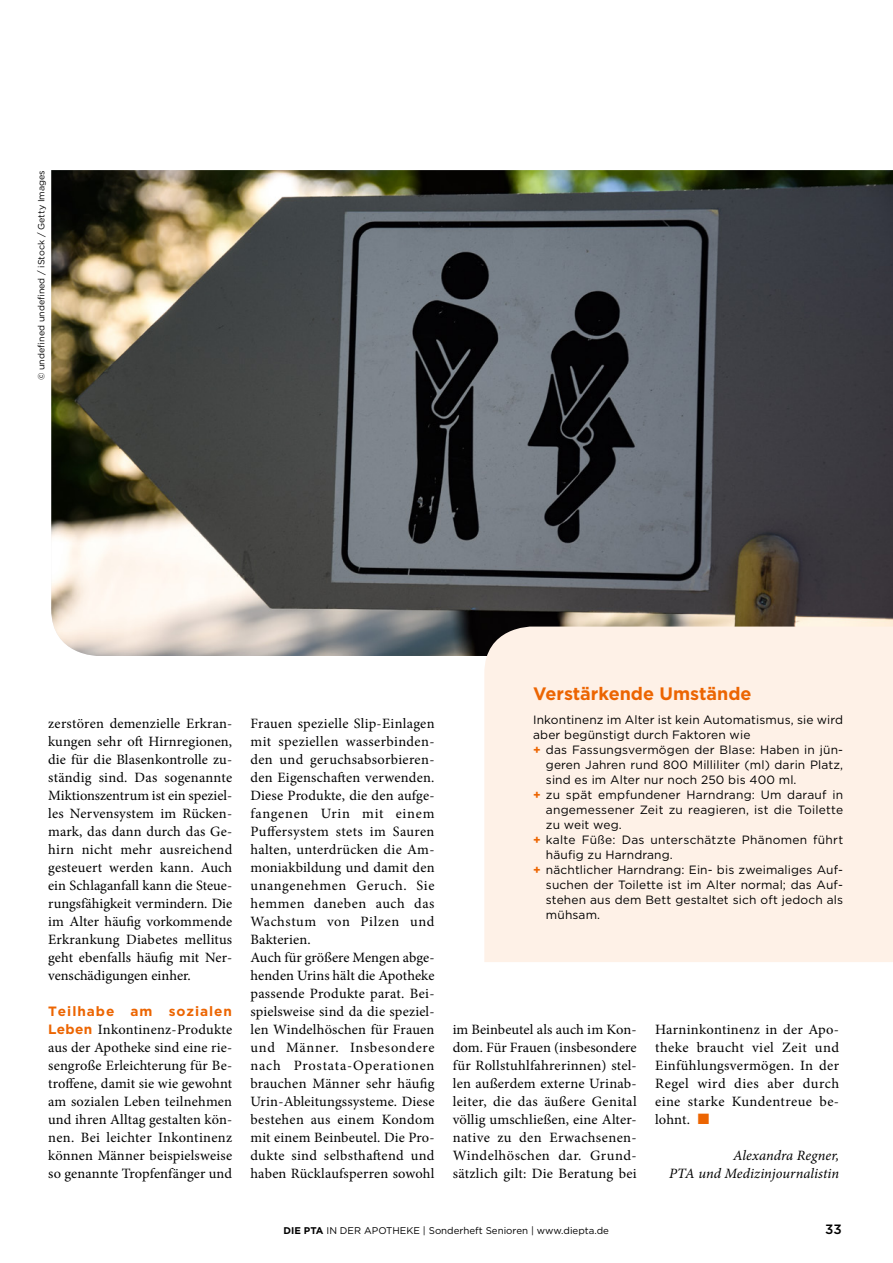
<style>
.page{position:relative;width:893px;height:1263px;background:#fff}
.page>*{position:absolute;margin:0;border:0;box-sizing:border-box;transform-origin:0 0}
.t1{font:700 18px "Gotham";color:#ec6502}
.t2{font:14.25px/18px "Minion Pro";letter-spacing:.015em;color:#000;text-align:justify}
.t3{font:italic 14.25px/18px "Minion Pro";color:#000;text-align:right}
.t4{font:700 13.5px "Gotham";letter-spacing:.07em;color:#ec6502}
.t5{font:500 13.5px "Gotham";color:#000}
.t6{font:12px "Gotham";letter-spacing:.01em;color:#000}
.t7{font:9.75px "Gotham";color:#000}
.t8{font:9px "Gotham";color:#000}
.s1{font-family:"Gotham";font-weight:700;font-size:13.5px;color:#ec6502}
.s2{font-weight:700;color:#ec6502}
.s3{color:#ec6502}
.s4{font-weight:700}
</style>
<div class="page">
<img style="left:51px;top:170px;width:842px;height:486px">
<div style="left:484px;top:626px;width:409px;height:336px;background:#fef1e7"></div>
<p class="t8" style="left:35px;top:380px;width:212px;rotate:-90deg">© undefined undefined / iStock / Getty Images</p>
<p class="t2" style="left:48px;top:715px;width:186px">zerstören demenzielle Erkran&shy;kungen sehr oft Hirnregionen, die für die Blasenkontrolle zu&shy;ständig sind. Das sogenannte Miktionszentrum ist ein speziel&shy;les Nervensystem im Rücken&shy;mark, das dann durch das Ge&shy;hirn nicht mehr ausreichend gesteuert werden kann. Auch ein Schlaganfall kann die Steue&shy;rungsfähigkeit vermindern. Die im Alter häufig vorkommende Erkrankung Diabetes mellitus geht ebenfalls häufig mit Ner&shy;venschädigungen einher.</p>
<p class="t4" style="left:48px;top:1002px;width:185px">Teilhabe am sozialen</p>
<p class="t2" style="left:48px;top:1021px;width:186px"><span class="s1">Leben</span> Inkontinenz-Produkte aus der Apotheke sind eine rie&shy;sengroße Erleichterung für Be&shy;troffene, damit sie wie gewohnt am sozialen Leben teilnehmen und ihren Alltag gestalten kön&shy;nen. Bei leichter Inkontinenz können Männer beispielsweise so genannte Tropfenfänger und</p>
<p class="t2" style="left:250px;top:715px;width:186px;text-align:left">Frauen spezielle Slip-Einlagen mit speziellen wasserbinden&shy;den und geruchsabsorbieren&shy;den Eigenschaften verwenden.<br>Diese Produkte, die den aufge&shy;fangenen Urin mit einem<br>Puffersystem stets im Sauren halten, unterdrücken die Am&shy;moniakbildung und damit den unangenehmen Geruch. Sie hemmen daneben auch das<br>Wachstum von Pilzen und<br>Bakterien.<br>Auch für größere Mengen abge&shy;henden Urins hält die Apotheke passende Produkte parat. Bei&shy;spielsweise sind da die speziel&shy;len Windelhöschen für Frauen und Männer. Insbesondere nach Prostata-Operationen brauchen Männer sehr häufig<br>Urin-Ableitungssysteme. Diese bestehen aus einem Kondom mit einem Beinbeutel. Die Pro&shy;dukte sind selbsthaftend und haben Rücklaufsperren sowohl</p>
<p class="t1" style="left:533px;top:682px;width:220px">Verstärkende Umstände</p>
<p class="t6" style="left:533px;top:712px;width:311px">Inkontinenz im Alter ist kein Automatismus, sie wird</p>
<p class="t6" style="left:533px;top:727px;width:219px">aber begünstigt durch Faktoren wie</p>
<p class="t6" style="left:533px;top:742px;width:311px"><span class="s2">+</span> das Fassungsvermögen der Blase: Haben in jün-</p>
<p class="t6" style="left:546px;top:757px;width:299px">geren Jahren rund 800 Milliliter (ml) darin Platz,</p>
<p class="t6" style="left:546px;top:772px;width:252px">sind es im Alter nur noch 250 bis 400 ml.</p>
<p class="t6" style="left:533px;top:787px;width:311px"><span class="s2">+</span> zu spät empfundener Harndrang: Um darauf in</p>
<p class="t6" style="left:546px;top:802px;width:299px">angemessener Zeit zu reagieren, ist die Toilette</p>
<p class="t6" style="left:546px;top:817px;width:77px">zu weit weg.</p>
<p class="t6" style="left:533px;top:832px;width:312px"><span class="s2">+</span> kalte Füße: Das unterschätzte Phänomen führt</p>
<p class="t6" style="left:546px;top:847px;width:128px">häufig zu Harndrang.</p>
<p class="t6" style="left:533px;top:862px;width:311px"><span class="s2">+</span> nächtlicher Harndrang: Ein- bis zweimaliges Auf-</p>
<p class="t6" style="left:546px;top:877px;width:299px">suchen der Toilette ist im Alter normal; das Auf-</p>
<p class="t6" style="left:546px;top:892px;width:299px">stehen aus dem Bett gestaltet sich oft jedoch als</p>
<p class="t6" style="left:546px;top:907px;width:56px">mühsam.</p>
<p class="t2" style="left:453px;top:1021px;width:186px">im Beinbeutel als auch im Kon&shy;dom. Für Frauen (insbesondere für Rollstuhlfahrerinnen) stel&shy;len außerdem externe Urinab&shy;leiter, die das äußere Genital völlig umschließen, eine Alter&shy;native zu den Erwachsenen-Windelhöschen dar. Grund&shy;sätzlich gilt: Die Beratung bei</p>
<p class="t2" style="left:655px;top:1021px;width:186px">Harninkontinenz in der Apo&shy;theke braucht viel Zeit und Einfühlungsvermögen. In der Regel wird dies aber durch eine starke Kundentreue be&shy;lohnt. <span class="s3">■</span></p>
<p class="t3" style="left:669px;top:1147px;width:171px">Alexandra Regner,<br>PTA und Medizinjournalistin</p>
<p class="t7" style="left:284px;top:1224px;width:327px"><span class="s4">DIE PTA</span> IN DER APOTHEKE | Sonderheft Senioren | www.diepta.de</p>
<p class="t5" style="left:825px;top:1220px;width:18px">33</p>
</div>
